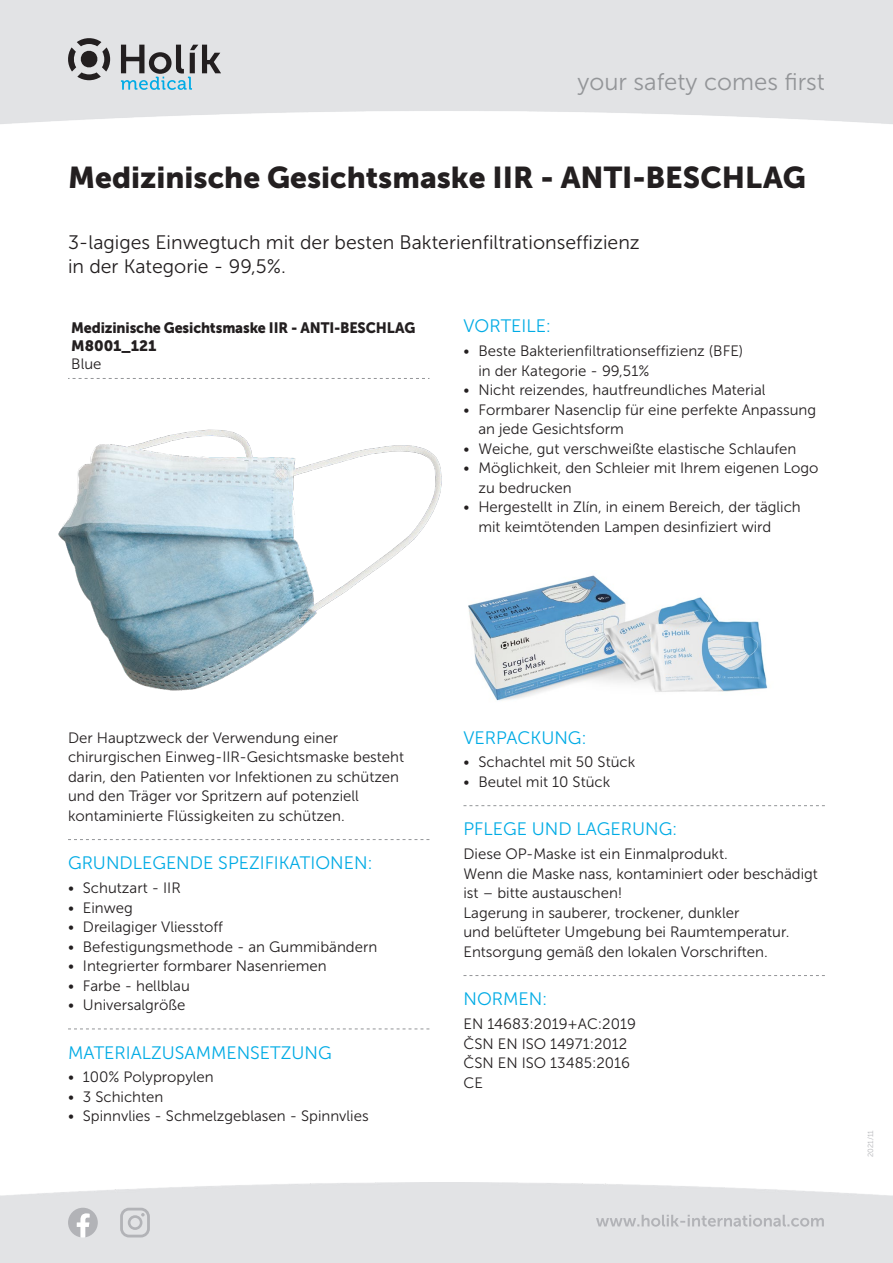
<style>
.page{position:relative;width:893px;height:1263px;background:#fff}
.page>*{position:absolute;margin:0;border:0;box-sizing:border-box;transform-origin:0 0}
.RODINA-HEADLINE{font:30px "Museo Sans 900";color:#231f20}
.t1{font:24px "Museo Sans 300";color:#939598}
.Zásahová_obuv{font:19.5px/24px "Museo Sans 300";color:#231f20}
.Nadpisek{font:18px "Museo Sans 300";color:#00abe5}
.Odrazka{font:15px/19.5px "Museo Sans 300";color:#231f20}
.Texty_2__strana{font:15px/19.5px "Museo Sans 300";color:#231f20}
.Artikl{font:15px "Museo Sans 900";letter-spacing:-.01em;color:#231f20;scale:.95 1}
.Artikl-2{font:15px "Museo Sans 900";letter-spacing:-.01em;color:#231f20}
.Artikl-3{font:15px "Museo Sans 300";color:#231f20}
.t2{font:7.5px "Museo Sans 300";color:#b2b3b7}
</style>
<div class="page">
<svg style="left:68px;top:38px;width:42px;height:42px;background:#959495"></svg>
<svg style="left:121px;top:45px;width:100px;height:45px;background:#a1acb1"></svg>
<img style="left:58px;top:429px;width:384px;height:262px">
<svg style="left:596px;top:1215px;width:228px;height:12px;background:#d0d1d4"></svg>
<svg style="left:68px;top:1208px;width:30px;height:29px"></svg>
<svg style="left:120px;top:1208px;width:30px;height:29px"></svg>
<svg style="left:68px;top:839px;width:361px;height:1px"></svg>
<svg style="left:68px;top:1028px;width:361px;height:1px"></svg>
<svg style="left:463px;top:805px;width:362px;height:1px"></svg>
<svg style="left:463px;top:975px;width:362px;height:1px"></svg>
<img style="left:468px;top:575px;width:300px;height:126px">
<svg style="left:68px;top:378px;width:361px;height:1px"></svg>
<h2 class="t1" style="left:578px;top:69px;width:249px">your safety comes first</h2>
<p class="RODINA-HEADLINE" style="left:68px;top:161px;width:739px">Medizinische Gesichtsmaske IIR - ANTI-BESCHLAG</p>
<p class="Zásahová_obuv" style="left:68px;top:230px;width:573px">3-lagiges Einwegtuch mit der besten Bakterienfiltrationseffizienz in der Kategorie - 99,5%.</p>
<p class="Artikl" style="left:71px;top:319px;width:364px">Medizinische Gesichtsmaske IIR - ANTI-BESCHLAG</p>
<p class="Artikl-2" style="left:71px;top:337px;width:87px">M8001_121</p>
<p class="Artikl-3" style="left:71px;top:355px;width:32px">Blue</p>
<p class="Nadpisek" style="left:463px;top:317px;width:89px">VORTEILE:</p>
<p class="Odrazka" style="left:478px;top:341px;width:266px;text-indent:-15px">• Beste Bakterienfiltrationseffizienz (BFE) in der Kategorie - 99,51%</p>
<p class="Odrazka" style="left:463px;top:380px;width:304px">• Nicht reizendes, hautfreundliches Material</p>
<p class="Odrazka" style="left:478px;top:400px;width:339px;text-indent:-15px">• Formbarer Nasenclip für eine perfekte Anpassung an jede Gesichtsform</p>
<p class="Odrazka" style="left:463px;top:439px;width:334px">• Weiche, gut verschweißte elastische Schlaufen</p>
<p class="Odrazka" style="left:478px;top:458px;width:342px;text-indent:-15px">• Möglichkeit, den Schleier mit Ihrem eigenen Logo zu bedrucken</p>
<p class="Odrazka" style="left:478px;top:497px;width:324px;text-indent:-15px">• Hergestellt in Zlín, in einem Bereich, der täglich mit keimtötenden Lampen desinfiziert wird</p>
<p class="Texty_2__strana" style="left:68px;top:728px;width:338px">Der Hauptzweck der Verwendung einer chirurgischen Einweg-IIR-Gesichtsmaske besteht darin, den Patienten vor Infektionen zu schützen und den Träger vor Spritzern auf potenziell kontaminierte Flüssigkeiten zu schützen.</p>
<p class="Nadpisek" style="left:68px;top:853px;width:306px">GRUNDLEGENDE SPEZIFIKATIONEN:</p>
<p class="Odrazka" style="left:68px;top:878px;width:114px">• Schutzart - IIR</p>
<p class="Odrazka" style="left:68px;top:898px;width:66px">• Einweg</p>
<p class="Odrazka" style="left:68px;top:917px;width:157px">• Dreilagiger Vliesstoff</p>
<p class="Odrazka" style="left:68px;top:937px;width:311px">• Befestigungsmethode - an Gummibändern</p>
<p class="Odrazka" style="left:68px;top:956px;width:260px">• Integrierter formbarer Nasenriemen</p>
<p class="Odrazka" style="left:68px;top:976px;width:123px">• Farbe - hellblau</p>
<p class="Odrazka" style="left:68px;top:995px;width:119px">• Universalgröße</p>
<p class="Nadpisek" style="left:68px;top:1043px;width:265px">MATERIALZUSAMMENSETZUNG</p>
<p class="Odrazka" style="left:68px;top:1067px;width:147px">• 100% Polypropylen</p>
<p class="Odrazka" style="left:68px;top:1087px;width:97px">• 3 Schichten</p>
<p class="Odrazka" style="left:68px;top:1106px;width:302px">• Spinnvlies - Schmelzgeblasen - Spinnvlies</p>
<p class="Nadpisek" style="left:463px;top:728px;width:125px">VERPACKUNG:</p>
<p class="Odrazka" style="left:463px;top:752px;width:173px">• Schachtel mit 50 Stück</p>
<p class="Odrazka" style="left:463px;top:772px;width:148px">• Beutel mit 10 Stück</p>
<p class="Nadpisek" style="left:463px;top:819px;width:215px">PFLEGE UND LAGERUNG:</p>
<p class="Texty_2__strana" style="left:463px;top:844px;width:266px">Diese OP-Maske ist ein Einmalprodukt.</p>
<p class="Texty_2__strana" style="left:463px;top:864px;width:356px">Wenn die Maske nass, kontaminiert oder beschädigt ist – bitte austauschen!</p>
<p class="Texty_2__strana" style="left:463px;top:903px;width:328px">Lagerung in sauberer, trockener, dunkler<br>und belüfteter Umgebung bei Raumtemperatur.</p>
<p class="Texty_2__strana" style="left:463px;top:942px;width:306px">Entsorgung gemäß den lokalen Vorschriften.</p>
<p class="Nadpisek" style="left:463px;top:989px;width:86px">NORMEN:</p>
<p class="Texty_2__strana" style="left:463px;top:1014px;width:174px">EN 14683:2019+AC:2019<br>ČSN EN ISO 14971:2012<br>ČSN EN ISO 13485:2016<br>CE</p>
<p class="t2" style="left:866px;top:1157px;width:28px;rotate:-90deg">2021/11</p>
</div>
